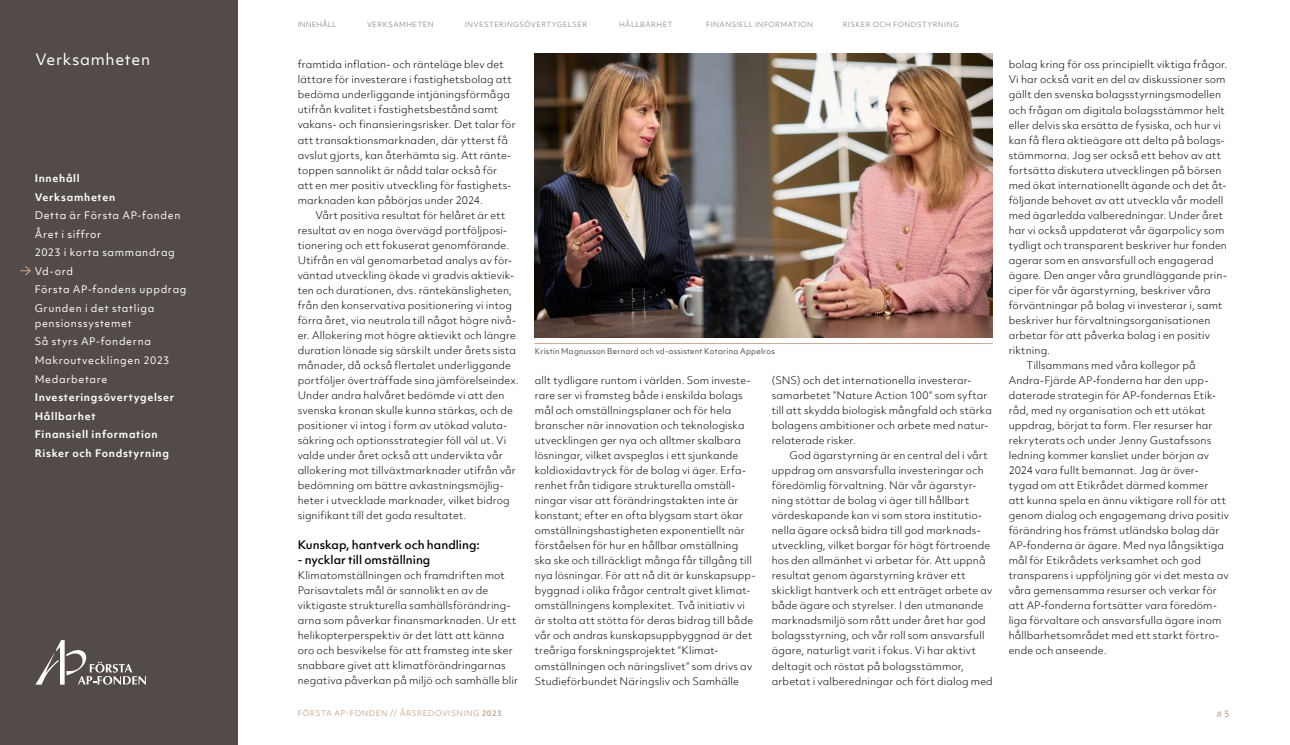
<style>
.page{position:relative;width:1290px;height:745px;background:#fff}
.page>*{position:absolute;margin:0;border:0;box-sizing:border-box;transform-origin:0 0}
.t1{font:15px "Objektiv Mk 1";letter-spacing:.045em;color:#fff}
.t2{font:500 11.25px "Objektiv Mk 1";color:#000}
.t3{font:300 10px/15px "Objektiv Mk 2";letter-spacing:.015em;color:#000}
.t4{font:10px/18.5px "Objektiv Mk 1";letter-spacing:.065em;color:#fff}
.t5{font:700 10px/18.5px "Objektiv Mk 1";letter-spacing:.07em;color:#fff}
.t6{font:8.75px "Objektiv Mk 1";color:#c8aa95}
.t7{font:7.5px "Objektiv Mk 1";letter-spacing:.025em;color:#524b48}
.t8{font:7.5px "Objektiv Mk 1";letter-spacing:.07em;color:#c8aa95}
.t9{font:6.88px "Objektiv Mk 1";letter-spacing:.065em;color:#9c958f}
.t10{font:6.88px "Objektiv Mk 1";letter-spacing:.02em;color:#9c958f}
.s1{font-weight:700}
.s2{font-weight:500}
</style>
<div class="page">
<div style="left:0;top:0;width:237px;height:744px;background:#524b48"></div>
<svg style="left:36px;top:639px;width:110px;height:45px"></svg>
<svg style="left:20px;top:266px;width:11px;height:10px"></svg>
<img style="left:535px;top:53px;width:457px;height:285px">
<hr style="left:535px;top:343px;width:458px;height:1px;background:#c8aa95">
<h1 class="t1" style="left:35px;top:49px;width:116px">Verksamheten</h1>
<p class="t5" style="left:35px;top:169px;width:82px">Innehåll<br>Verksamheten</p>
<p class="t4" style="left:35px;top:206px;width:153px">Detta är Första AP-fonden<br>Året i siffror<br>2023 i korta sammandrag<br>Vd-ord<br>Första AP-fondens uppdrag<br>Grunden i det statliga</p>
<p class="t4" style="left:35px;top:313px;width:136px">pensionssystemet<br>Så styrs AP-fonderna<br>Makroutvecklingen 2023<br>Medarbetare</p>
<p class="t5" style="left:35px;top:387px;width:141px">Investeringsövertygelser<br>Hållbarhet<br>Finansiell information<br>Risker och Fondstyrning</p>
<p class="t10" style="left:298px;top:20px;width:40px">INNEHÅLL</p>
<p class="t9" style="left:367px;top:20px;width:68px">VERKSAMHETEN</p>
<p class="t9" style="left:465px;top:20px;width:124px">INVESTERINGSÖVERTYGELSER</p>
<p class="t9" style="left:619px;top:20px;width:55px">HÅLLBARHET</p>
<p class="t9" style="left:706px;top:20px;width:109px">FINANSIELL INFORMATION</p>
<p class="t9" style="left:843px;top:20px;width:118px">RISKER OCH FONDSTYRNING</p>
<p class="t3" style="left:298px;top:57px;width:219px">framtida inflation- och ränteläge blev det lättare för investerare i fastighetsbolag att bedöma underliggande intjäningsförmåga utifrån kvalitet i fastighetsbestånd samt vakans- och finansieringsrisker. Det talar för att transaktionsmarknaden, där ytterst få avslut gjorts, kan återhämta sig. Att ränte&shy;toppen sannolikt är nådd talar också för<br>att en mer positiv utveckling för fastighets&shy;marknaden kan påbörjas under 2024.</p>
<p class="t3" style="left:298px;top:207px;width:223px;text-indent:18px">Vårt positiva resultat för helåret är ett resultat av en noga övervägd portföljposi&shy;tionering och ett fokuserat genomförande.<br>Utifrån en väl genomarbetad analys av för&shy;väntad utveckling ökade vi gradvis aktievik&shy;ten och durationen, dvs. räntekänsligheten, från den konservativa positionering vi intog förra året, via neutrala till något högre nivå&shy;er. Allokering mot högre aktievikt och längre duration lönade sig särskilt under årets sista månader, då också flertalet underliggande portföljer överträffade sina jämförelseindex.<br>Under andra halvåret bedömde vi att den svenska kronan skulle kunna stärkas, och de positioner vi intog i form av utökad valuta&shy;säkring och optionsstrategier föll väl ut. Vi valde under året också att undervikta vår allokering mot tillväxtmarknader utifrån vår bedömning om bättre avkastningsmöjlig&shy;heter i utvecklade marknader, vilket bidrog signifikant till det goda resultatet.</p>
<p class="t2" style="left:298px;top:536px;width:183px">Kunskap, hantverk och handling:</p>
<p class="t2" style="left:298px;top:551px;width:134px">- nycklar till omställning</p>
<p class="t3" style="left:298px;top:567px;width:222px">Klimatomställningen och framdriften mot Parisavtalets mål är sannolikt en av de viktigaste strukturella samhällsförändring&shy;arna som påverkar finansmarknaden. Ur ett helikopterperspektiv är det lätt att känna oro och besvikelse för att framsteg inte sker snabbare givet att klimatförändringarnas negativa påverkan på miljö och samhälle blir</p>
<p class="t7" style="left:535px;top:346px;width:242px">Kristin Magnusson Bernard och vd-assistent Katarina Appelros</p>
<p class="t3" style="left:535px;top:372px;width:222px">allt tydligare runtom i världen. Som investe&shy;rare ser vi framsteg både i enskilda bolags mål och omställningsplaner och för hela branscher när innovation och teknologiska utvecklingen ger nya och alltmer skalbara lösningar, vilket avspeglas i ett sjunkande koldioxidavtryck för de bolag vi äger. Erfa&shy;renhet från tidigare strukturella omställ&shy;ningar visar att förändringstakten inte är konstant; efter en ofta blygsam start ökar omställningshastigheten exponentiellt när förståelsen för hur en hållbar omställning ska ske och tillräckligt många får tillgång till nya lösningar. För att nå dit är kunskapsupp&shy;byggnad i olika frågor centralt givet klimat&shy;omställningens komplexitet. Två initiativ vi är stolta att stötta för deras bidrag till både vår och andras kunskapsuppbyggnad är det treåriga forskningsprojektet ”Klimat&shy;omställningen och näringslivet” som drivs av Studieförbundet Näringsliv och Samhälle</p>
<p class="t3" style="left:772px;top:372px;width:222px">(SNS) och det internationella investerar&shy;samarbetet ”Nature Action 100” som syftar till att skydda biologisk mångfald och stärka bolagens ambitioner och arbete med natur&shy;relaterade risker.</p>
<p class="t3" style="left:772px;top:447px;width:223px;text-indent:18px">God ägarstyrning är en central del i vårt uppdrag om ansvarsfulla investeringar och föredömlig förvaltning. När vår ägarstyr&shy;ning stöttar de bolag vi äger till hållbart värdeskapande kan vi som stora institutio&shy;nella ägare också bidra till god marknads&shy;utveckling, vilket borgar för högt förtroende hos den allmänhet vi arbetar för. Att uppnå resultat genom ägarstyrning kräver ett skickligt hantverk och ett enträget arbete av både ägare och styrelser. I den utmanande marknadsmiljö som rått under året har god bolagsstyrning, och vår roll som ansvarsfull ägare, naturligt varit i fokus. Vi har aktivt deltagit och röstat på bolagsstämmor, arbetat i valberedningar och fört dialog med</p>
<p class="t3" style="left:1009px;top:57px;width:220px">bolag kring för oss principiellt viktiga frågor.</p>
<p class="t3" style="left:1009px;top:72px;width:218px">Vi har också varit en del av diskussioner som</p>
<p class="t3" style="left:1009px;top:87px;width:214px">gällt den svenska bolagsstyrningsmodellen</p>
<p class="t3" style="left:1009px;top:102px;width:218px">och frågan om digitala bolagsstämmor helt</p>
<p class="t3" style="left:1009px;top:117px;width:214px">eller delvis ska ersätta de fysiska, och hur vi</p>
<p class="t3" style="left:1009px;top:132px;width:218px">kan få flera aktieägare att delta på bolags-</p>
<p class="t3" style="left:1009px;top:147px;width:214px">stämmorna. Jag ser också ett behov av att</p>
<p class="t3" style="left:1009px;top:162px;width:214px">fortsätta diskutera utvecklingen på börsen</p>
<p class="t3" style="left:1009px;top:177px;width:219px">med ökat internationellt ägande och det åt-</p>
<p class="t3" style="left:1009px;top:192px;width:216px">följande behovet av att utveckla vår modell</p>
<p class="t3" style="left:1009px;top:207px;width:216px">med ägarledda valberedningar. Under året</p>
<p class="t3" style="left:1009px;top:222px;width:217px">har vi också uppdaterat vår ägarpolicy som</p>
<p class="t3" style="left:1009px;top:237px;width:220px">tydligt och transparent beskriver hur fonden</p>
<p class="t3" style="left:1009px;top:252px;width:206px">agerar som en ansvarsfull och engagerad</p>
<p class="t3" style="left:1009px;top:267px;width:220px">ägare. Den anger våra grundläggande prin-</p>
<p class="t3" style="left:1009px;top:282px;width:203px">ciper för vår ägarstyrning, beskriver våra</p>
<p class="t3" style="left:1009px;top:297px;width:215px">förväntningar på bolag vi investerar i, samt</p>
<p class="t3" style="left:1009px;top:312px;width:203px">beskriver hur förvaltningsorganisationen</p>
<p class="t3" style="left:1009px;top:327px;width:203px">arbetar för att påverka bolag i en positiv</p>
<p class="t3" style="left:1009px;top:342px;width:43px">riktning.</p>
<p class="t3" style="left:1026px;top:357px;width:171px">Tillsammans med våra kollegor på</p>
<p class="t3" style="left:1009px;top:372px;width:202px">Andra-Fjärde AP-fonderna har den upp-</p>
<p class="t3" style="left:1009px;top:387px;width:209px">daterade strategin för AP-fondernas Etik-</p>
<p class="t3" style="left:1009px;top:402px;width:198px">råd, med ny organisation och ett utökat</p>
<p class="t3" style="left:1009px;top:417px;width:205px">uppdrag, börjat ta form. Fler resurser har</p>
<p class="t3" style="left:1009px;top:432px;width:204px">rekryterats och under Jenny Gustafssons</p>
<p class="t3" style="left:1009px;top:447px;width:202px">ledning kommer kansliet under början av</p>
<p class="t3" style="left:1009px;top:462px;width:192px">2024 vara fullt bemannat. Jag är över-</p>
<p class="t3" style="left:1009px;top:477px;width:201px">tygad om att Etikrådet därmed kommer</p>
<p class="t3" style="left:1009px;top:492px;width:219px">att kunna spela en ännu viktigare roll för att</p>
<p class="t3" style="left:1009px;top:507px;width:222px">genom dialog och engagemang driva positiv</p>
<p class="t3" style="left:1009px;top:522px;width:212px">förändring hos främst utländska bolag där</p>
<p class="t3" style="left:1009px;top:537px;width:217px">AP-fonderna är ägare. Med nya långsiktiga</p>
<p class="t3" style="left:1009px;top:552px;width:194px">mål för Etikrådets verksamhet och god</p>
<p class="t3" style="left:1009px;top:567px;width:221px">transparens i uppföljning gör vi det mesta av</p>
<p class="t3" style="left:1009px;top:582px;width:210px">våra gemensamma resurser och verkar för</p>
<p class="t3" style="left:1009px;top:597px;width:210px">att AP-fonderna fortsätter vara föredöm-</p>
<p class="t3" style="left:1009px;top:612px;width:214px">liga förvaltare och ansvarsfulla ägare inom</p>
<p class="t3" style="left:1009px;top:627px;width:212px">hållbarhetsområdet med ett starkt förtro-</p>
<p class="t3" style="left:1009px;top:642px;width:99px">ende och anseende.</p>
<p class="t8" style="left:298px;top:707px;width:206px">FÖRSTA AP-FONDEN // ÅRSREDOVISNING <span class="s1">2023</span></p>
<p class="t6" style="left:1216px;top:706px;width:15px"># <span class="s2">5</span></p>
</div>
